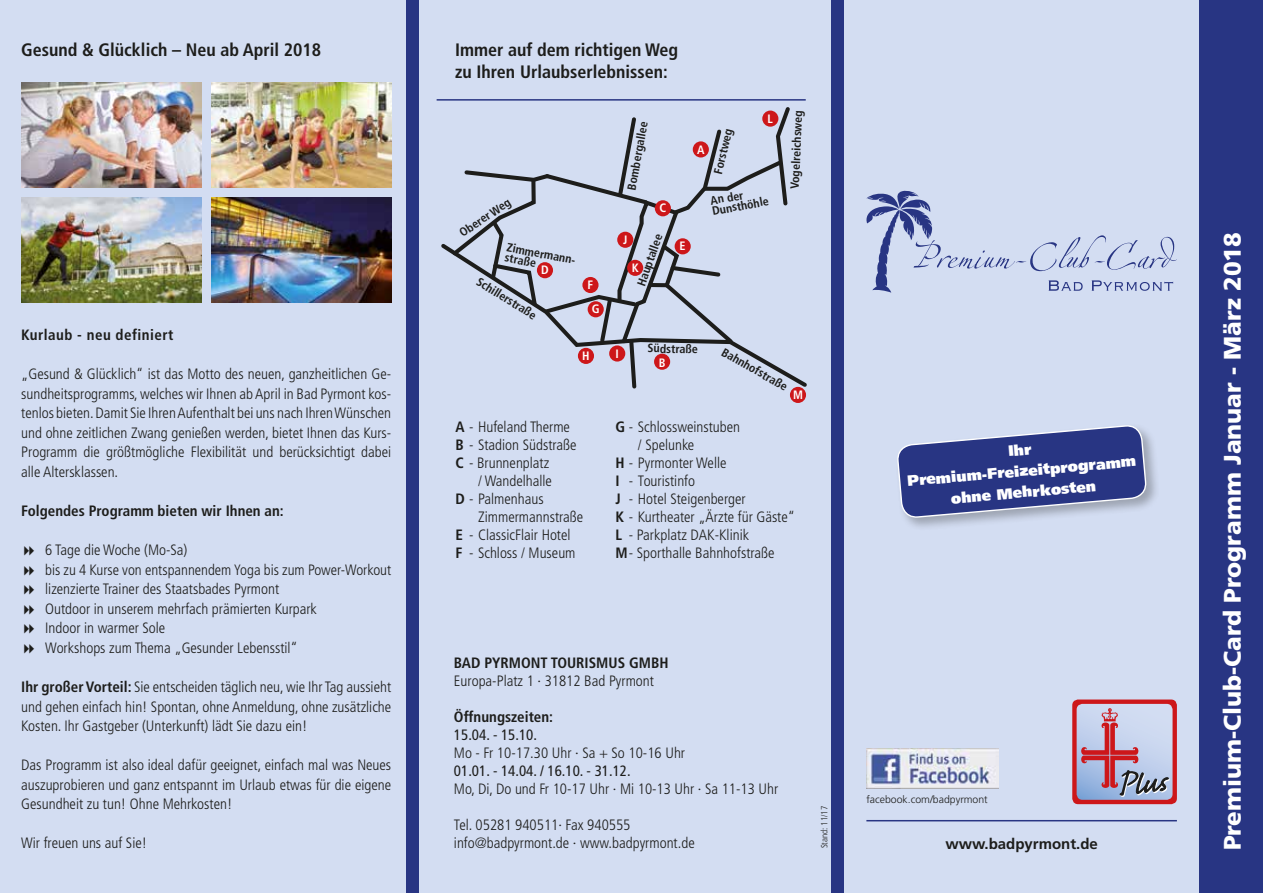
<style>
.page{position:relative;width:1263px;height:893px;background:#d3ddf2}
.page>*{position:absolute;margin:0;border:0;box-sizing:border-box;transform-origin:0 0}
.t1{font:900 24px "Frutiger";color:#fff}
.t2{font:700 condensed 18px/21.6px "Frutiger";color:#1d1d1b}
.t3{font:300 condensed 15px/19.5px "Frutiger";color:#1d1d1b;text-align:justify}
.t4{font:700 condensed 15px "Frutiger";color:#1d1d1b}
.t5{font:900 15px/21.1px "Frutiger";color:#fff;text-align:center}
.t6{font:condensed 15px "Frutiger";color:#1d1d1b}
.t7{font:700 condensed 15px "Frutiger";letter-spacing:.03em;color:#1d1d1b}
.t8{font:700 15px "Frutiger";color:#1d1d1b}
.t9{font:700 condensed 12.15px/24.3px "Frutiger";color:#fff;text-align:center}
.t10{font:700 condensed 12px/10.6px "Frutiger";color:#1d1d1b}
.t11{font:300 10.5px "Frutiger";color:#1d1d1b}
.t12{font:300 condensed 9px "Frutiger";color:#1d1d1b}
.s1{font-weight:700}
</style>
<div class="page">
<svg style="left:866px;top:190px;width:311px;height:103px"></svg>
<div style="left:1199px;top:0;width:64px;height:893px;background:#283583"></div>
<hr style="left:866px;top:820px;width:311px;height:1px;background:#283583">
<div style="left:406px;top:0;width:13px;height:893px;background:#283583"></div>
<div style="left:831px;top:0;width:13px;height:893px;background:#283583"></div>
<img style="left:866px;top:749px;width:133px;height:39px">
<div style="left:1072px;top:699px;width:105px;height:105px;background:#cd171a;border-radius:6px"></div>
<svg style="left:1076px;top:704px;width:96px;height:96px"></svg>
<div style="left:895px;top:423px;width:265px;height:109px;background:#1d1d1b;opacity:.3"></div>
<svg style="left:897px;top:423px;width:250px;height:109px"></svg>
<hr style="left:437px;top:99px;width:369px;height:2px;background:#283583">
<div style="left:790px;top:387px;width:16px;height:16px;background:#cd171a;border-radius:50%"></div>
<svg style="left:449px;top:107px;width:344px;height:284px"></svg>
<div style="left:655px;top:200px;width:16px;height:16px;background:#cd171a;border-radius:50%"></div>
<img style="left:21px;top:197px;width:180px;height:105px">
<img style="left:211px;top:83px;width:180px;height:105px">
<img style="left:211px;top:197px;width:180px;height:105px">
<img style="left:21px;top:83px;width:180px;height:105px">
<div style="left:627px;top:260px;width:16px;height:16px;background:#cd171a;border-radius:50%"></div>
<p class="t2" style="left:21px;top:39px;width:301px">Gesund &amp; Glücklich – Neu ab April 2018</p>
<p class="t7" style="left:21px;top:326px;width:154px">Kurlaub - neu definiert</p>
<p class="t3" style="left:21px;top:364px;width:371px">„Gesund &amp; Glücklich“ ist das Motto des neuen, ganzheitlichen Ge&shy;sundheitsprogramms, welches wir Ihnen ab April in Bad Pyrmont kos&shy;tenlos bieten. Damit Sie Ihren Aufenthalt bei uns nach Ihren Wünschen und ohne zeitlichen Zwang genießen werden, bietet Ihnen das Kurs-Programm die größtmögliche Flexibilität und berücksichtigt dabei alle Altersklassen.</p>
<p class="t4" style="left:21px;top:502px;width:264px">Folgendes Programm bieten wir Ihnen an:</p>
<p class="t3" style="left:45px;top:540px;width:347px;text-align:left">6 Tage die Woche (Mo-Sa)<br>bis zu 4 Kurse von entspannendem Yoga bis zum Power-Workout lizenzierte Trainer des Staatsbades Pyrmont<br>Outdoor in unserem mehrfach prämierten Kurpark<br>Indoor in warmer Sole<br>Workshops zum Thema „Gesunder Lebensstil“</p>
<p class="t3" style="left:21px;top:677px;width:371px"><span class="s1">Ihr großer Vorteil:</span> Sie entscheiden täglich neu, wie Ihr Tag aussieht und gehen einfach hin! Spontan, ohne Anmeldung, ohne zusätzliche Kosten. Ihr Gastgeber (Unterkunft) lädt Sie dazu ein!</p>
<p class="t3" style="left:21px;top:755px;width:371px">Das Programm ist also ideal dafür geeignet, einfach mal was Neues auszuprobieren und ganz entspannt im Urlaub etwas für die eigene Gesundheit zu tun! Ohne Mehrkosten!</p>
<p class="t3" style="left:21px;top:834px;width:127px">Wir freuen uns auf Sie!</p>
<p class="t2" style="left:455px;top:39px;width:224px">Immer auf dem richtigen Weg zu Ihren Urlaubserlebnissen:</p>
<p class="t10" style="left:458px;top:229px;width:60px;rotate:-33deg">Oberer Weg</p>
<p class="t10" style="left:508px;top:242px;width:71px;rotate:11deg">Zimmermann&shy;straße</p>
<p class="t9" style="left:541px;top:258px;width:9px">D</p>
<p class="t10" style="left:481px;top:276px;width:70px;rotate:32deg">Schillerstraße</p>
<p class="t10" style="left:626px;top:189px;width:71px;rotate:-79deg">Bombergallee</p>
<p class="t9" style="left:659px;top:196px;width:8px">C</p>
<p class="t9" style="left:768px;top:106px;width:7px">L</p>
<p class="t10" style="left:712px;top:172px;width:48px;rotate:-76deg">Forstweg</p>
<p class="t10" style="left:709px;top:196px;width:59px;rotate:-11deg">An der<br>Dunsthöhle</p>
<p class="t9" style="left:697px;top:137px;width:9px">A</p>
<p class="t10" style="left:789px;top:189px;width:81px;rotate:-87deg">Vogelreichsweg</p>
<p class="t10" style="left:635px;top:284px;width:56px;rotate:-70deg">Hauptallee</p>
<p class="t9" style="left:623px;top:228px;width:6px">J</p>
<p class="t9" style="left:680px;top:234px;width:8px">E</p>
<p class="t9" style="left:632px;top:256px;width:8px">K</p>
<p class="t9" style="left:588px;top:273px;width:13px">F<br>G</p>
<p class="t9" style="left:582px;top:344px;width:9px">H</p>
<p class="t9" style="left:615px;top:341px;width:5px">I</p>
<p class="t10" style="left:648px;top:343px;width:52px;rotate:1deg">Südstraße</p>
<p class="t9" style="left:659px;top:350px;width:8px">B</p>
<p class="t10" style="left:725px;top:346px;width:75px;rotate:30deg">Bahnhofstraße</p>
<p class="t9" style="left:793px;top:383px;width:11px">M</p>
<p class="t3" style="left:456px;top:417px;width:116px"><span class="s1">A</span> - Hufeland Therme</p>
<p class="t3" style="left:456px;top:435px;width:122px"><span class="s1">B</span> - Stadion Südstraße</p>
<p class="t3" style="left:456px;top:453px;width:95px"><span class="s1">C</span> - Brunnenplatz</p>
<p class="t3" style="left:478px;top:471px;width:75px">/ Wandelhalle</p>
<p class="t3" style="left:456px;top:489px;width:90px"><span class="s1">D</span> - Palmenhaus</p>
<p class="t3" style="left:478px;top:507px;width:107px">Zimmermannstraße</p>
<p class="t3" style="left:456px;top:525px;width:117px"><span class="s1">E</span> - ClassicFlair Hotel</p>
<p class="t3" style="left:456px;top:543px;width:121px"><span class="s1">F</span> - Schloss / Museum</p>
<p class="t3" style="left:615px;top:417px;width:126px"><span class="s1">G</span> - Schlossweinstuben</p>
<p class="t3" style="left:638px;top:435px;width:58px">/ Spelunke</p>
<p class="t3" style="left:615px;top:453px;width:113px"><span class="s1">H</span> - Pyrmonter Welle</p>
<p class="t3" style="left:615px;top:471px;width:81px"><span class="s1">I</span> - Touristinfo</p>
<p class="t3" style="left:615px;top:489px;width:132px"><span class="s1">J</span> - Hotel Steigenberger</p>
<p class="t3" style="left:615px;top:507px;width:181px"><span class="s1">K</span> - Kurtheater „Ärzte für Gäste“</p>
<p class="t3" style="left:615px;top:525px;width:135px"><span class="s1">L</span> - Parkplatz DAK-Klinik</p>
<p class="t3" style="left:615px;top:543px;width:161px"><span class="s1">M</span>- Sporthalle Bahnhofstraße</p>
<p class="t4" style="left:454px;top:654px;width:216px">BAD PYRMONT TOURISMUS GMBH</p>
<p class="t3" style="left:454px;top:672px;width:202px">Europa-Platz 1 · 31812 Bad Pyrmont</p>
<p class="t4" style="left:454px;top:708px;width:101px">Öffnungszeiten:</p>
<p class="t6" style="left:454px;top:726px;width:85px">15.04. - 15.10.</p>
<p class="t3" style="left:454px;top:744px;width:233px">Mo - Fr 10-17.30 Uhr · Sa + So 10-16 Uhr</p>
<p class="t6" style="left:454px;top:762px;width:178px">01.01. - 14.04. / 16.10. - 31.12.</p>
<p class="t3" style="left:454px;top:780px;width:326px">Mo, Di, Do und Fr 10-17 Uhr · Mi 10-13 Uhr · Sa 11-13 Uhr</p>
<p class="t3" style="left:454px;top:816px;width:242px;line-height:18px">Tel. 05281 940511· Fax 940555 info@badpyrmont.de · www.badpyrmont.de</p>
<p class="t12" style="left:819px;top:848px;width:44px;rotate:-90deg">Stand: 11/17</p>
<p class="t5" style="left:904px;top:449px;width:231px;rotate:-5deg">Ihr<br>Premium-Freizeitprogramm ohne Mehrkosten</p>
<p class="t11" style="left:866px;top:793px;width:123px">facebook.com/badpyrmont</p>
<p class="t8" style="left:945px;top:834px;width:154px">www.badpyrmont.de</p>
<h1 class="t1" style="left:1218px;top:850px;width:620px;rotate:-90deg">Premium-Club-Card Programm Januar - März 2018</h1>
</div>
